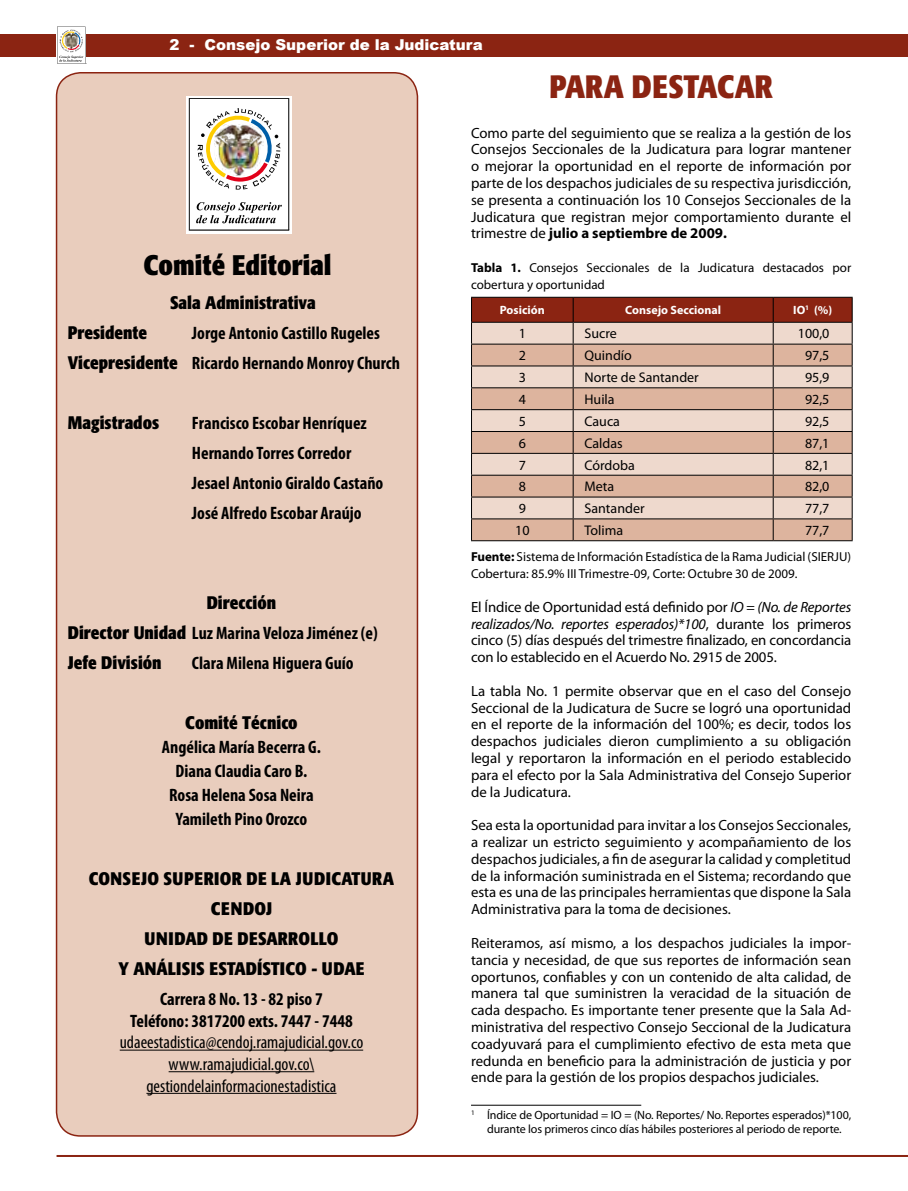
<style>
.page{position:relative;width:908px;height:1191px;background:#fff}
.page>*{position:absolute;margin:0;border:0;box-sizing:border-box;transform-origin:0 0}
.t1{font:700 condensed 32px "Formata";color:#8b2412}
.t2{font:700 condensed 28px "Formata";color:#000}
.t3{font:700 condensed 18px/30px "Myriad Pro";color:#000}
.t4{font:condensed 18px/21.6px "Myriad Pro";color:#000;text-align:center}
.t5{font:700 condensed 18px/30px "Formata";letter-spacing:.02em;color:#000;text-align:center}
.t6{font:700 condensed 18px "Formata";color:#000}
.t7{font:900 15px "Arial";color:#fff}
.t8{font:14.8px/16.8px "Myriad Pro";color:#000;text-align:justify}
.t9{font:14px "Myriad Pro";color:#000}
.t10{font:13px/16.8px "Myriad Pro";color:#000}
.t11{font:12px/14px "Myriad Pro";letter-spacing:-.01em;color:#000;text-align:center}
.t12{font:700 12px "Myriad Pro";color:#fff}
.s1{font-family:"Formata"}
.s2{font-weight:700}
.s3{font-style:italic}
</style>
<div class="page">
<hr style="left:56px;top:1155px;width:851px;height:2px;background:#8b2412">
<div style="left:56px;top:73px;width:361px;height:1063px;background:#e9cdbd;border-radius:24px"></div>
<div style="left:56px;top:72px;width:362px;height:1064px;border:2px solid #8b2412;border-radius:24px"></div>
<div style="left:0;top:34px;width:907px;height:23px;background:#8b2412"></div>
<svg style="left:56px;top:26px;width:30px;height:38px"></svg>
<svg style="left:57px;top:27px;width:28px;height:37px"></svg>
<hr style="left:120px;top:1049px;width:243px;height:1px;background:#000">
<hr style="left:168px;top:1071px;width:146px;height:1px;background:#000">
<hr style="left:146px;top:1092px;width:190px;height:1px;background:#000">
<svg style="left:186px;top:97px;width:106px;height:137px"></svg>
<img style="left:189px;top:98px;width:100px;height:133px">
<svg style="left:471px;top:297px;width:381px;height:243px;background:#d0ac9c"></svg>
<hr style="left:471px;top:540px;width:102px;height:1px;background:#000">
<hr style="left:573px;top:540px;width:199px;height:1px;background:#000">
<hr style="left:772px;top:540px;width:80px;height:1px;background:#000">
<hr style="left:471px;top:1104px;width:170px;height:1px;background:#000">
<p class="t7" style="left:169px;top:34px;width:315px">2 - Consejo Superior de la Judicatura</p>
<h2 class="t2" style="left:143px;top:247px;width:189px">Comité Editorial</h2>
<p class="t6" style="left:170px;top:291px;width:147px">Sala Administrativa</p>
<p class="t6" style="left:68px;top:321px;width:81px">Presidente</p>
<p class="t3" style="left:68px;top:317px;width:333px;text-indent:124px">Jorge Antonio Castillo Rugeles<br><span class="s1">Vicepresidente</span> Ricardo Hernando Monroy Church</p>
<p class="t6" style="left:68px;top:411px;width:93px">Magistrados</p>
<p class="t3" style="left:192px;top:407px;width:193px">Francisco Escobar Henríquez<br>Hernando Torres Corredor<br>Jesael Antonio Giraldo Castaño<br>José Alfredo Escobar Araújo</p>
<p class="t6" style="left:207px;top:591px;width:71px">Dirección</p>
<p class="t3" style="left:68px;top:617px;width:311px"><span class="s1">Director Unidad</span> Luz Marina Veloza Jiménez (e)</p>
<p class="t6" style="left:68px;top:651px;width:95px">Jefe División</p>
<p class="t3" style="left:192px;top:647px;width:163px">Clara Milena Higuera Guío</p>
<p class="t6" style="left:185px;top:711px;width:114px">Comité Técnico</p>
<p class="t3" style="left:162px;top:734px;width:160px;line-height:24px;text-align:center">Angélica María Becerra G.<br>Diana Claudia Caro B.<br>Rosa Helena Sosa Neira<br>Yamileth Pino Orozco</p>
<p class="t5" style="left:89px;top:863px;width:306px">CONSEJO SUPERIOR DE LA JUDICATURA<br>CENDOJ<br>UNIDAD DE DESARROLLO<br>Y ANÁLISIS ESTADÍSTICO - UDAE</p>
<p class="t3" style="left:130px;top:988px;width:224px;line-height:21.6px;text-align:center">Carrera 8 No. 13 - 82 piso 7<br>Teléfono: 3817200 exts. 7447 - 7448</p>
<p class="t4" style="left:120px;top:1031px;width:245px">udaeestadistica@cendoj.ramajudicial.gov.co www.ramajudicial.gov.co\ gestiondelainformacionestadistica</p>
<h1 class="t1" style="left:549px;top:67px;width:37px">Para</h1>
<h1 class="t1" style="left:631px;top:67px;width:19px">destacar</h1>
<p class="t8" style="left:471px;top:124px;width:381px">Como parte del seguimiento que se realiza a la gestión de los Consejos Seccionales de la Judicatura para lograr mantener o mejorar la oportunidad en el reporte de información por parte de los despachos judiciales de su respectiva jurisdicción, se presenta a continuación los 10 Consejos Seccionales de la Judicatura que registran mejor comportamiento durante el trimestre de <span class="s2">julio a septiembre de 2009.</span></p>
<p class="t10" style="left:471px;top:259px;width:381px"><span class="s2">Tabla 1.</span> Consejos Seccionales de la Judicatura destacados por cobertura y oportunidad</p>
<p class="t12" style="left:499px;top:302px;width:46px">Posición</p>
<p class="t12" style="left:625px;top:302px;width:97px">Consejo Seccional</p>
<p class="t12" style="left:792px;top:302px;width:40px">IO<sup>1</sup> (%)</p>
<p class="t9" style="left:518px;top:325px;width:9px">1</p>
<p class="t9" style="left:584px;top:325px;width:34px">Sucre</p>
<p class="t9" style="left:797px;top:325px;width:33px">100,0</p>
<p class="t9" style="left:518px;top:347px;width:9px">2</p>
<p class="t9" style="left:584px;top:347px;width:49px">Quindío</p>
<p class="t9" style="left:804px;top:347px;width:26px">97,5</p>
<p class="t9" style="left:518px;top:369px;width:9px">3</p>
<p class="t9" style="left:584px;top:369px;width:116px">Norte de Santander</p>
<p class="t9" style="left:804px;top:369px;width:26px">95,9</p>
<p class="t9" style="left:518px;top:391px;width:9px">4</p>
<p class="t9" style="left:584px;top:391px;width:32px">Huila</p>
<p class="t9" style="left:804px;top:391px;width:26px">92,5</p>
<p class="t9" style="left:518px;top:412px;width:9px">5</p>
<p class="t9" style="left:584px;top:412px;width:37px">Cauca</p>
<p class="t9" style="left:804px;top:412px;width:26px">92,5</p>
<p class="t9" style="left:518px;top:434px;width:9px">6</p>
<p class="t9" style="left:584px;top:434px;width:40px">Caldas</p>
<p class="t9" style="left:804px;top:434px;width:26px">87,1</p>
<p class="t9" style="left:518px;top:456px;width:9px">7</p>
<p class="t9" style="left:584px;top:456px;width:52px">Córdoba</p>
<p class="t9" style="left:804px;top:456px;width:26px">82,1</p>
<p class="t9" style="left:518px;top:478px;width:9px">8</p>
<p class="t9" style="left:584px;top:478px;width:31px">Meta</p>
<p class="t9" style="left:804px;top:478px;width:26px">82,0</p>
<p class="t9" style="left:518px;top:500px;width:9px">9</p>
<p class="t9" style="left:584px;top:500px;width:62px">Santander</p>
<p class="t9" style="left:804px;top:500px;width:26px">77,7</p>
<p class="t9" style="left:515px;top:522px;width:16px">10</p>
<p class="t9" style="left:584px;top:522px;width:40px">Tolima</p>
<p class="t9" style="left:804px;top:522px;width:26px">77,7</p>
<p class="t10" style="left:471px;top:548px;width:381px"><span class="s2">Fuente:</span> Sistema de Información Estadística de la Rama Judicial (SIERJU)<br>Cobertura: 85.9% III Trimestre-09, Corte: Octubre 30 de 2009.</p>
<p class="t8" style="left:471px;top:598px;width:381px">El Índice de Oportunidad está definido por <span class="s3">IO = (No. de Reportes realizados/No. reportes esperados)*100</span>, durante los primeros cinco (5) días después del trimestre finalizado, en concordancia con lo establecido en el Acuerdo No. 2915 de 2005.</p>
<p class="t8" style="left:471px;top:682px;width:381px">La tabla No. 1 permite observar que en el caso del Consejo Seccional de la Judicatura de Sucre se logró una oportunidad en el reporte de la información del 100%; es decir, todos los despachos judiciales dieron cumplimiento a su obligación legal y reportaron la información en el periodo establecido para el efecto por la Sala Administrativa del Consejo Superior de la Judicatura.</p>
<p class="t8" style="left:471px;top:816px;width:381px">Sea esta la oportunidad para invitar a los Consejos Seccionales, a realizar un estricto seguimiento y acompañamiento de los despachos judiciales, a fin de asegurar la calidad y completitud de la información suministrada en el Sistema; recordando que esta es una de las principales herramientas que dispone la Sala Administrativa para la toma de decisiones.</p>
<p class="t8" style="left:471px;top:934px;width:381px">Reiteramos, así mismo, a los despachos judiciales la impor&shy;tancia y necesidad, de que sus reportes de información sean oportunos, confiables y con un contenido de alta calidad, de manera tal que suministren la veracidad de la situación de cada despacho. Es importante tener presente que la Sala Ad&shy;ministrativa del respectivo Consejo Seccional de la Judicatura coadyuvará para el cumplimiento efectivo de esta meta que redunda en beneficio para la administración de justicia y por ende para la gestión de los propios despachos judiciales.</p>
<p class="t11" style="left:471px;top:1107px;width:381px"><sup>1</sup> Índice de Oportunidad = IO = (No. Reportes/ No. Reportes esperados)*100, durante los primeros cinco días hábiles posteriores al periodo de reporte.</p>
</div>
